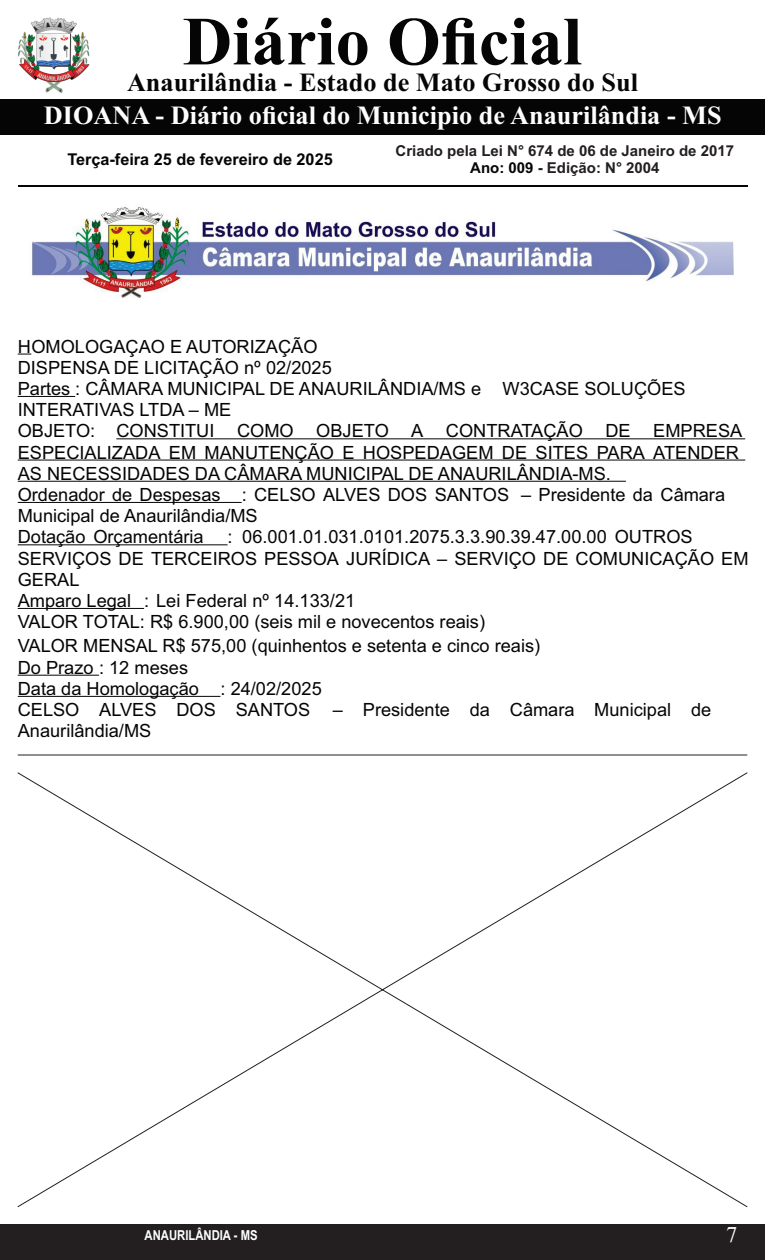
<style>
.page{position:relative;width:765px;height:1260px;background:#fff}
.page>*{position:absolute;margin:0;border:0;box-sizing:border-box;transform-origin:0 0}
.t1{font:700 68.75px "Times New Roman";color:#040504}
.t2{font:700 26.25px "Times New Roman";color:#fff}
.t3{font:700 26.25px "Times New Roman";color:#040504}
.t4{font:22.5px "Times New Roman";color:#fff}
.t5{font:18.25px/21.2px "Arial";color:#040504}
.t6{font:700 16.25px "Arial";color:#040504}
.t7{font:700 15px/16.8px "Arial";color:#231f20;text-align:center}
.t8{font:700 13.75px "Arial Narrow";color:#fff}
.s1{color:#040504}
</style>
<div class="page">
<div style="left:0;top:1225px;width:765px;height:35px;background:#231f20"></div>
<div style="left:0;top:100px;width:765px;height:35px;background:#040504"></div>
<hr style="left:18px;top:185px;width:729px;height:2px;background:#040504">
<img style="left:18px;top:18px;width:71px;height:75px">
<img style="left:32px;top:207px;width:701px;height:90px">
<svg style="left:18px;top:354px;width:13px;height:1px"></svg>
<hr style="left:18px;top:396px;width:57px;height:1px;background:#040504">
<hr style="left:116px;top:439px;width:629px;height:1px;background:#040504">
<hr style="left:18px;top:460px;width:727px;height:1px;background:#040504">
<hr style="left:18px;top:481px;width:608px;height:1px;background:#040504">
<hr style="left:18px;top:502px;width:224px;height:1px;background:#040504">
<hr style="left:18px;top:545px;width:210px;height:1px;background:#040504">
<hr style="left:18px;top:608px;width:126px;height:1px;background:#040504">
<hr style="left:18px;top:675px;width:81px;height:1px;background:#040504">
<hr style="left:18px;top:696px;width:202px;height:1px;background:#040504">
<hr style="left:18px;top:755px;width:729px;height:1px;background:#231f20">
<svg style="left:17px;top:772px;width:731px;height:436px"></svg>
<h1 class="t1" style="left:183px;top:18px;width:401px">Diário Oficial</h1>
<h2 class="t2" style="left:44px;top:106px;width:679px">DIOANA - Diário oficial do Municipio de Anaurilândia - MS</h2>
<h2 class="t3" style="left:127px;top:74px;width:512px">Anaurilândia - Estado de Mato Grosso do Sul</h2>
<p class="t6" style="left:67px;top:153px;width:267px">Terça-feira 25 de fevereiro de 2025</p>
<p class="t7" style="left:396px;top:144px;width:340px">Criado pela Lei N° 674 de 06 de Janeiro de 2017<br><span class="s1">Ano: 009</span> - Edição: N° 2004</p>
<p class="t5" style="left:18px;top:337px;width:726px">HOMOLOGAÇAO E AUTORIZAÇÃO<br>DISPENSA DE LICITAÇÃO nº 02/2025<br>Partes : CÂMARA MUNICIPAL DE ANAURILÂNDIA/MS e W3CASE SOLUÇÕES INTERATIVAS LTDA – ME<br>OBJETO: CONSTITUI COMO OBJETO A CONTRATAÇÃO DE EMPRESA ESPECIALIZADA EM MANUTENÇÃO E HOSPEDAGEM DE SITES PARA ATENDER AS NECESSIDADES DA CÂMARA MUNICIPAL DE ANAURILÂNDIA-MS.<br>Ordenador de Despesas : CELSO ALVES DOS SANTOS – Presidente da Câmara Municipal de Anaurilândia/MS<br>Dotação Orçamentária</p>
<p class="t5" style="left:18px;top:528px;width:732px;text-indent:210px">: 06.001.01.031.0101.2075.3.3.90.39.47.00.00 OUTROS SERVIÇOS DE TERCEIROS PESSOA JURÍDICA – SERVIÇO DE COMUNICAÇÃO EM GERAL<br>Amparo Legal : Lei Federal nº 14.133/21<br>VALOR TOTAL: R$ 6.900,00 (seis mil e novecentos reais)</p>
<p class="t5" style="left:18px;top:637px;width:695px">VALOR MENSAL R$ 575,00 (quinhentos e setenta e cinco reais)<br>Do Prazo : 12 meses<br>Data da Homologação : 24/02/2025<br>CELSO ALVES DOS SANTOS – Presidente da Câmara Municipal de Anaurilândia/MS</p>
<p class="t8" style="left:145px;top:1229px;width:114px">ANAURILÂNDIA - MS</p>
<p class="t4" style="left:726px;top:1226px;width:13px">7</p>
</div>
